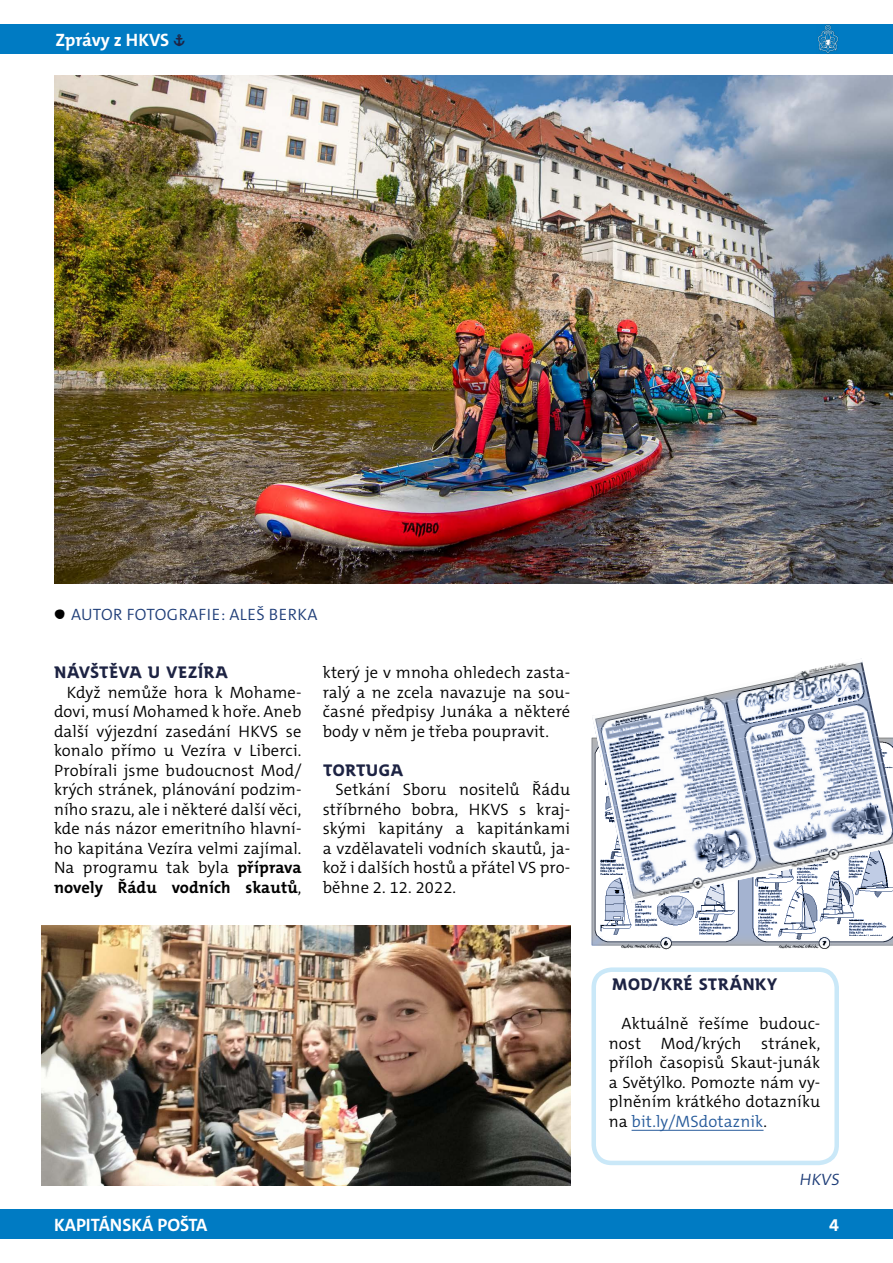
<style>
.page{position:relative;width:893px;height:1263px;background:#fff}
.page>*{position:absolute;margin:0;border:0;box-sizing:border-box;transform-origin:0 0}
.t1{font:700 18px "The Mix C5";color:#fff}
.t2{font:300 16.5px/19.5px "The Mix C5";letter-spacing:.01em;color:#000;text-align:justify}
.t3{font:700 16.5px "SKAUT";color:#1d2343}
.t4{font:300 16.5px "The Mix C5";letter-spacing:.03em;color:#1e3d78}
.s1{font-family:"SKAUT";font-size:16.5px;color:#1d2343}
.s2{font-family:"SKAUT";font-weight:700;color:#000}
.s3{font-weight:700}
.s4{color:#275b9b}
</style>
<div class="page">
<div style="left:578px;top:722px;width:315px;height:232px;background:#1e3d78;opacity:.5"></div>
<div style="left:0;top:1209px;width:893px;height:30px;background:#007bc3"></div>
<div style="left:0;top:24px;width:893px;height:30px;background:#007bc3"></div>
<svg style="left:818px;top:25px;width:20px;height:28px"></svg>
<hr style="left:632px;top:1130px;width:131px;height:1px;background:#275b9b">
<div style="left:591px;top:967px;width:248px;height:198px;border:4px solid #cae8f8;border-radius:18px"></div>
<img style="left:42px;top:925px;width:528px;height:260px">
<svg style="left:578px;top:658px;width:315px;height:251px"></svg>
<img style="left:54px;top:75px;width:839px;height:508px">
<p class="t1" style="left:55px;top:28px;width:132px">Zprávy z HKVS <span class="s1">»</span></p>
<p class="t4" style="left:54px;top:603px;width:265px"><span class="s2">¶</span> AUTOR FOTOGRAFIE: ALEŠ BERKA</p>
<p class="t3" style="left:54px;top:662px;width:176px">NÁVŠTĚVA U VEZÍRA</p>
<p class="t2" style="left:54px;top:682px;width:249px;text-indent:13px">Když nemůže hora k Mohame&shy;dovi, musí Mohamed k hoře. Aneb další výjezdní zasedání HKVS se konalo přímo u Vezíra v Liberci.<br>Probírali jsme budoucnost Mod/ krých stránek, plánování podzim&shy;ního srazu, ale i některé další věci, kde nás názor emeritního hlavní&shy;ho kapitána Vezíra velmi zajímal.<br>Na programu tak byla <span class="s3">příprava novely Řádu vodních skautů</span>,</p>
<p class="t2" style="left:323px;top:663px;width:249px">který je v mnoha ohledech zasta&shy;ralý a ne zcela navazuje na sou&shy;časné předpisy Junáka a některé body v něm je třeba poupravit.</p>
<p class="t3" style="left:323px;top:760px;width:83px">TORTUGA</p>
<p class="t2" style="left:323px;top:780px;width:249px;text-indent:13px">Setkání Sboru nositelů Řádu stříbrného bobra, HKVS s kraj&shy;skými kapitány a kapitánkami a vzdělavateli vodních skautů, ja&shy;kož i dalších hostů a přátel VS pro&shy;běhne 2. 12. 2022.</p>
<p class="t3" style="left:612px;top:974px;width:167px">MOD/KRÉ STRÁNKY</p>
<p class="t2" style="left:609px;top:1014px;width:213px;text-indent:13px">Aktuálně řešíme budouc&shy;nost Mod/krých stránek, příloh časopisů Skaut-junák a Světýlko. Pomozte nám vy&shy;plněním krátkého dotazníku na <span class="s4">bit.ly/MSdotaznik</span>.</p>
<p class="t4" style="left:799px;top:1169px;width:44px">HKVS</p>
<p class="t1" style="left:54px;top:1213px;width:155px">KAPITÁNSKÁ POŠTA</p>
<p class="t1" style="left:829px;top:1213px;width:11px">4</p>
</div>
